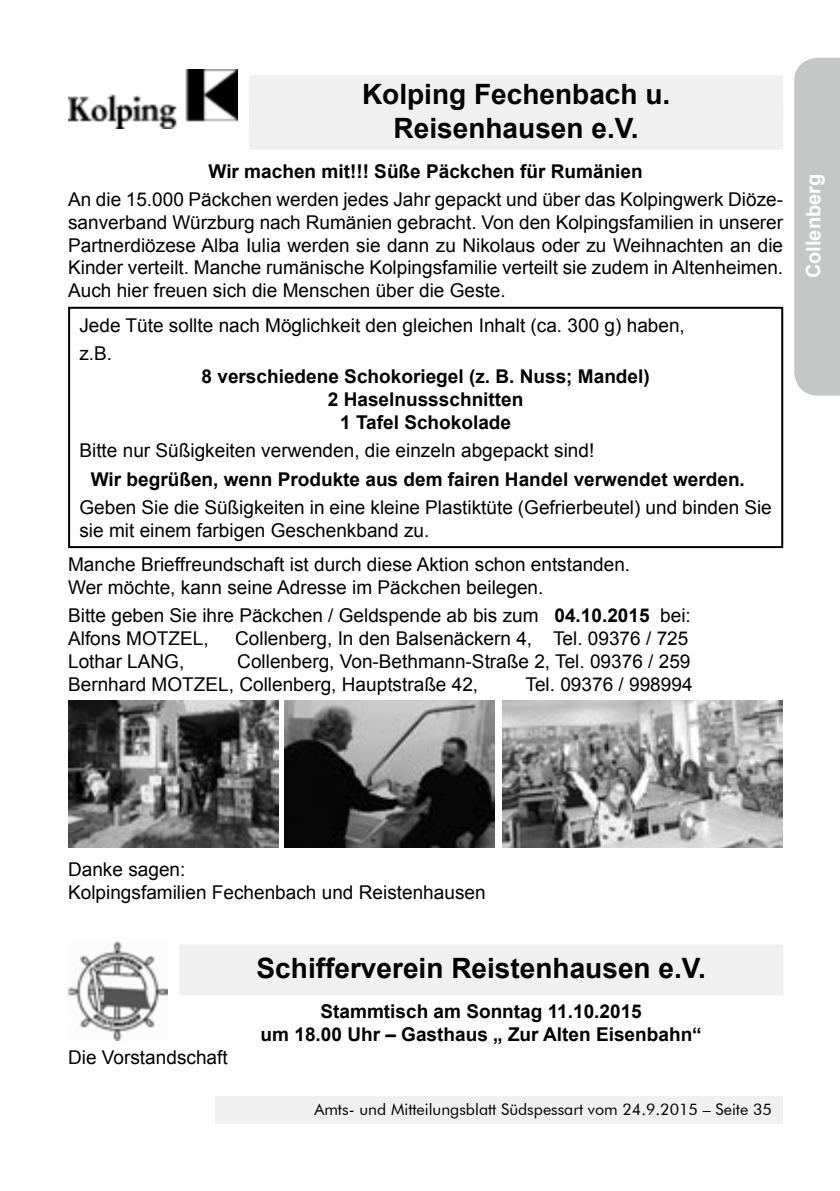
<style>
.page{position:relative;width:840px;height:1191px;background:#fff}
.page>*{position:absolute;margin:0;border:0;box-sizing:border-box;transform-origin:0 0}
.t1{font:700 28px/33.6px "Arial";color:#000;text-align:center}
.t2{font:700 20px "Arial";color:#fff}
.t3{font:19px/22.8px "Arial";color:#000}
.t4{font:700 19px/22.8px "Arial";color:#000;text-align:center}
.t5{font:16px "Futura BT";color:#000}
.s1{font-weight:700}
</style>
<div class="page">
<div style="left:215px;top:1097px;width:567px;height:27px;background:#f0f0f0"></div>
<div style="left:249px;top:75px;width:533px;height:46px;background:#f0f0f0"></div>
<div style="left:249px;top:104px;width:533px;height:46px;background:#f0f0f0"></div>
<div style="left:179px;top:949px;width:603px;height:46px;background:#f0f0f0"></div>
<div style="left:179px;top:944px;width:603px;height:46px;background:#f0f0f0"></div>
<img style="left:68px;top:70px;width:170px;height:59px">
<div style="left:68px;top:307px;width:714px;height:241px;border:2px solid #000"></div>
<img style="left:68px;top:700px;width:210px;height:148px">
<img style="left:284px;top:700px;width:210px;height:148px">
<img style="left:502px;top:700px;width:280px;height:148px">
<img style="left:68px;top:942px;width:100px;height:98px">
<svg style="left:794px;top:58px;width:45px;height:337px;background:#c6c7c7"></svg>
<h1 class="t1" style="left:362px;top:78px;width:310px">Kolping Fechenbach u.<br>Reisenhausen e.V.</h1>
<p class="t4" style="left:208px;top:160px;width:435px">Wir machen mit!!! Süße Päckchen für Rumänien</p>
<p class="t3" style="left:68px;top:188px;width:716px;text-align:justify">An die 15.000 Päckchen werden jedes Jahr gepackt und über das Kolpingwerk Diöze&shy;sanverband Würzburg nach Rumänien gebracht. Von den Kolpingsfamilien in unserer Partnerdiözese Alba Iulia werden sie dann zu Nikolaus oder zu Weihnachten an die Kinder verteilt. Manche rumänische Kolpingsfamilie verteilt sie zudem in Altenheimen.<br>Auch hier freuen sich die Menschen über die Geste.</p>
<p class="t3" style="left:79px;top:311px;width:606px;line-height:28.4px">Jede Tüte sollte nach Möglichkeit den gleichen Inhalt (ca. 300 g) haben, z.B.</p>
<p class="t4" style="left:201px;top:366px;width:449px">8 verschiedene Schokoriegel (z. B. Nuss; Mandel)<br>2 Haselnussschnitten<br>1 Tafel Schokolade</p>
<p class="t3" style="left:79px;top:439px;width:516px">Bitte nur Süßigkeiten verwenden, die einzeln abgepackt sind!</p>
<p class="t4" style="left:91px;top:468px;width:655px">Wir begrüßen, wenn Produkte aus dem fairen Handel verwendet werden.</p>
<p class="t3" style="left:79px;top:496px;width:693px">Geben Sie die Süßigkeiten in eine kleine Plastiktüte (Gefrierbeutel) und binden Sie sie mit einem farbigen Geschenkband zu.</p>
<p class="t3" style="left:68px;top:553px;width:563px">Manche Brieffreundschaft ist durch diese Aktion schon entstanden.<br>Wer möchte, kann seine Adresse im Päckchen beilegen.</p>
<p class="t3" style="left:68px;top:604px;width:624px">Bitte geben Sie ihre Päckchen / Geldspende ab bis zum <span class="s1">04.10.2015</span> bei:<br>Alfons MOTZEL,</p>
<p class="t3" style="left:235px;top:627px;width:454px">Collenberg, In den Balsenäckern 4, Tel. 09376 / 725</p>
<p class="t3" style="left:68px;top:650px;width:118px">Lothar LANG,</p>
<p class="t3" style="left:68px;top:650px;width:623px;text-indent:169px">Collenberg, Von-Bethmann-Straße 2, Tel. 09376 / 259<br>Bernhard MOTZEL, Collenberg, Hauptstraße 42,</p>
<p class="t3" style="left:525px;top:672px;width:168px">Tel. 09376 / 998994</p>
<p class="t2" style="left:799px;top:278px;width:106px;rotate:-90deg">Collenberg</p>
<p class="t3" style="left:68px;top:858px;width:419px">Danke sagen:<br>Kolpingsfamilien Fechenbach und Reistenhausen</p>
<p class="t3" style="left:68px;top:1046px;width:161px">Die Vorstandschaft</p>
<h1 class="t1" style="left:256px;top:952px;width:450px">Schifferverein Reistenhausen e.V.</h1>
<p class="t4" style="left:260px;top:1000px;width:442px">Stammtisch am Sonntag 11.10.2015<br>um 18.00 Uhr – Gasthaus „ Zur Alten Eisenbahn“</p>
<p class="t5" style="left:314px;top:1099px;width:459px">Amts- und Mitteilungsblatt Südspessart vom 24.9.2015 – Seite 35</p>
</div>
